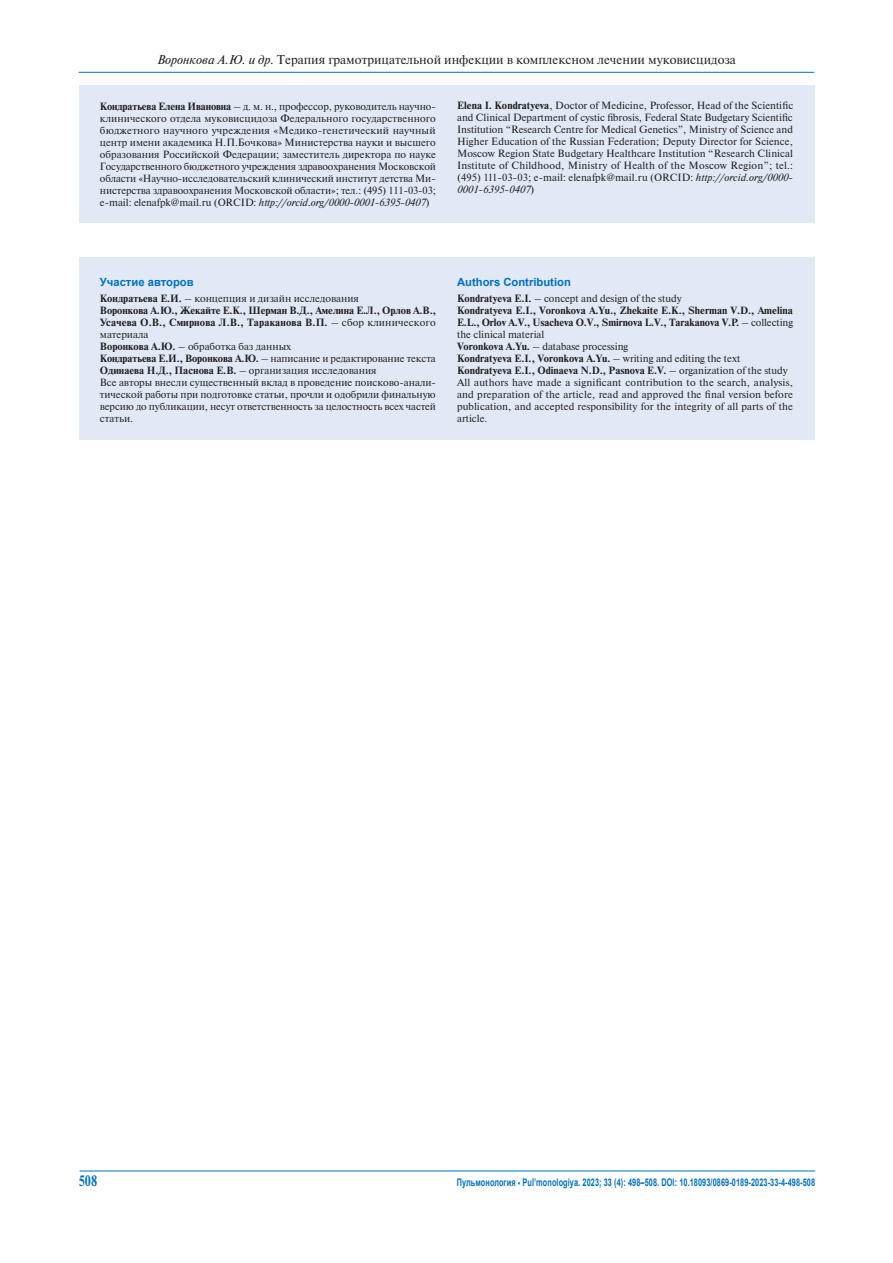
<style>
.page{position:relative;width:893px;height:1263px;background:#fff}
.page>*{position:absolute;margin:0;border:0;box-sizing:border-box;transform-origin:0 0}
.t1{font:700 15px "Newton";color:#0071bb;scale:.8 1}
.t2{font:12.75px "Newton";color:#231f20}
.t3{font:700 11.25px "Arial";color:#0071bb}
.t4{font:10.5px/12px "Newton";color:#231f20}
.t5{font:700 10.5px "Arial";letter-spacing:.01em;color:#0071bb;scale:.7 1}
.s1{font-style:italic}
.s2{font-weight:700}
.s3{font-size:6px}
</style>
<div class="page">
<hr style="left:79px;top:72px;width:735px;height:1px;background:#0071bb">
<hr style="left:80px;top:1170px;width:735px;height:1px;background:#0071bb">
<div style="left:79px;top:258px;width:735px;height:182px;background:#e1e9f6"></div>
<div style="left:79px;top:85px;width:735px;height:138px;background:#e1e9f6"></div>
<p class="t2" style="left:157px;top:51px;width:580px"><span class="s1">Воронкова А.Ю. и др.</span> Терапия грамотрицательной инфекции в комплексном лечении муковисцидоза</p>
<p class="t4" style="left:100px;top:100px;width:338px;text-align:justify"><span class="s2">Кондратьева Елена Ивановна</span> – д. м. н., профессор, руководитель научно&shy;клинического отдела муковисцидоза Федерального государственного бюджетного научного учреждения «Медико-генетический научный центр имени академика Н.П.Бочкова» Министерства науки и высшего образования Российской Федерации; заместитель директора по науке Государственного бюджетного учреждения здравоохранения Московской области «Научно-исследовательский клинический институт детства Ми&shy;нистерства здравоохранения Московской области»; тел.: (495) 111-03-03; e-mail: elenafpk@mail.ru (ORCID: <span class="s1">http://orcid.org/0000-0001-6395-0407</span>)</p>
<p class="t4" style="left:457px;top:99px;width:338px;text-align:justify"><span class="s2">Elena I. Kondratyeva</span>, Doctor of Medicine, Professor, Head of the Scientific and Clinical Department of cystic fibrosis, Federal State Budgetary Scientific Institution “Research Centre for Medical Genetics”, Ministry of Science and Higher Education of the Russian Federation; Deputy Director for Science, Moscow Region State Budgetary Healthcare Institution “Research Clinical Institute of Childhood, Ministry of Health of the Moscow Region”; tel.: (495) 111-03-03; e-mail: elenafpk@mail.ru (ORCID: <span class="s1">http://orcid.org/0000- 0001-6395-0407</span>)</p>
<p class="t3" style="left:100px;top:274px;width:95px">Участие авторов</p>
<p class="t4" style="left:100px;top:292px;width:338px"><span class="s2">Кондратьева Е.И.</span> – концепция и дизайн исследования<br><span class="s2">Воронкова А.Ю., Жекайте Е.К., Шерман В.Д., Амелина Е.Л., Орлов А.В., Усачева О.В., Смирнова Л.В., Тараканова В.П.</span> – сбор клинического материала<br><span class="s2">Воронкова А.Ю.</span> – обработка баз данных<br><span class="s2">Кондратьева Е.И., Воронкова А.Ю.</span> – написание и редактирование текста <span class="s2">Одинаева Н.Д., Паснова Е.В.</span> – организация исследования<br>Все авторы внесли существенный вклад в проведение поисково-анали&shy;тической работы при подготовке статьи, прочли и одобрили финальную версию до публикации, несут ответственность за целостность всех частей статьи.</p>
<p class="t3" style="left:457px;top:274px;width:115px">Authors Contribution</p>
<p class="t4" style="left:457px;top:292px;width:338px"><span class="s2">Kondratyeva E.I.</span> – concept and design of the study<br><span class="s2">Kondratyeva E.I., Voronkova A.Yu., Zhekaite E.K., Sherman V.D., Amelina E.L., Orlov A.V., Usacheva O.V., Smirnova L.V., Tarakanova V.P.</span> – collecting the clinical material<br><span class="s2">Voronkova A.Yu.</span> – database processing<br><span class="s2">Kondratyeva E.I., Voronkova A.Yu.</span> – writing and editing the text <span class="s2">Kondratyeva E.I., Odinaeva N.D., Pasnova E.V.</span> – organization of the study All authors have made a significant contribution to the search, analysis, and preparation of the article, read and approved the final version before publication, and accepted responsibility for the integrity of all parts of the article.</p>
<h1 class="t1" style="left:79px;top:1172px;width:25px">508</h1>
<p class="t5" style="left:457px;top:1176px;width:513px">Пульмонология <span class="s3">●</span> Pul’monologiya. 2023; 33 (4): 498–508. DOI: 10.18093/0869-0189-2023-33-4-498-508</p>
</div>
